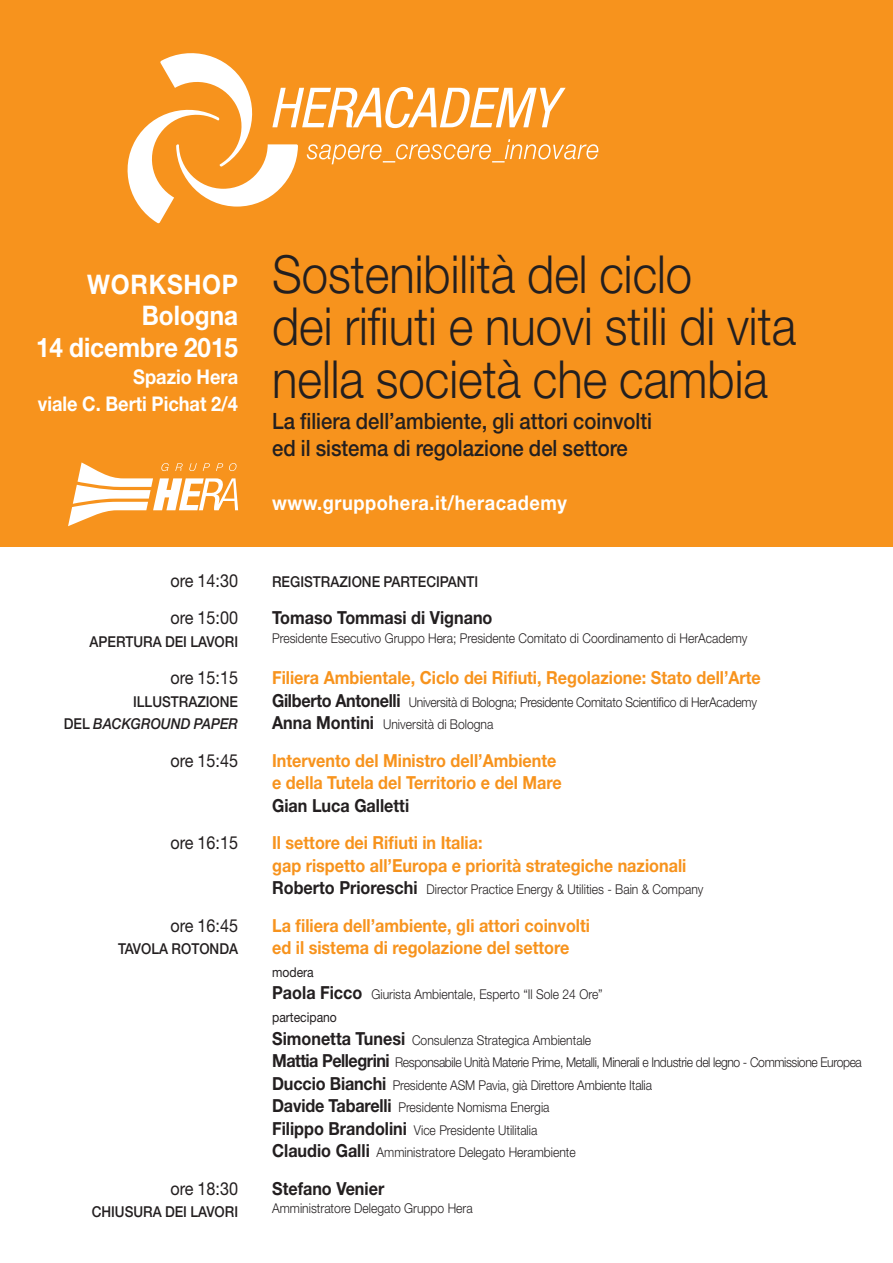
<style>
.page{position:relative;width:893px;height:1263px;background:#fff}
.page>*{position:absolute;margin:0;border:0;box-sizing:border-box;transform-origin:0 0}
.t1{font:300 52.5px/52.5px "Helvetica Neue LT Std";color:#231f20;scale:.9 1}
.t2{font:700 27px/31.5px "Helvetica Neue LT Std";color:#fff;text-align:right;scale:.9 1}
.t3{font:500 22.5px/27px "Helvetica Neue LT Std";color:#231f20;scale:.9 1}
.t4{font:700 20.25px/27px "Helvetica Neue LT Std";color:#fff;text-align:right;scale:.9 1}
.t5{font:700 20.25px "Helvetica Neue LT Std";letter-spacing:.03em;color:#fff;scale:.9 1}
.t6{font:700 18px/22.5px "Helvetica Neue LT Std";color:#f7931d;scale:.9 1}
.t7{font:18px/37.5px "Helvetica Neue LT Std";color:#231f20;scale:.9 1}
.t8{font:700 18px "Helvetica Neue LT Std";color:#231f20;scale:.9 1}
.t9{font:500 15px/22.5px "Helvetica Neue LT Std";color:#231f20;text-align:right;scale:.9 1}
.t10{font:300 13.5px/22.5px "Helvetica Neue LT Std";color:#231f20;scale:.9 1}
.t11{font:300 13.5px/22.5px "Helvetica Neue LT Std";letter-spacing:-.02em;color:#231f20;scale:.9 1}
.s1{font-style:italic}
.s2{font-weight:700;font-size:18px}
.s3{font-weight:400}
</style>
<div class="page">
<div style="left:0;top:0;width:893px;height:546px;background:#f7931d"></div>
<svg style="left:127px;top:53px;width:471px;height:170px"></svg>
<svg style="left:68px;top:462px;width:170px;height:64px"></svg>
<h2 class="t2" style="left:36px;top:268px;width:226px">workshop<br>Bologna<br>14 dicembre 2015</h2>
<h3 class="t4" style="left:38px;top:362px;width:224px">Spazio Hera<br>viale C. Berti Pichat 2/4</h3>
<h3 class="t7" style="left:170px;top:561px;width:77px">ore 14:30 ore 15:00</h3>
<p class="t9" style="left:90px;top:630px;width:166px">APERTURA DEI LAVORI</p>
<h3 class="t7" style="left:170px;top:659px;width:77px">ore 15:15</h3>
<p class="t9" style="left:64px;top:690px;width:195px">ILLUSTRAZIONE<br>DEL <span class="s1">BACKGROUND PAPER</span></p>
<h3 class="t7" style="left:170px;top:741px;width:77px">ore 15:45</h3>
<h3 class="t7" style="left:170px;top:824px;width:77px">ore 16:15</h3>
<h3 class="t7" style="left:170px;top:906px;width:77px">ore 16:45</h3>
<p class="t9" style="left:118px;top:938px;width:135px">TAVOLA ROTONDA</p>
<h3 class="t7" style="left:170px;top:1169px;width:77px">ore 18:30</h3>
<p class="t9" style="left:92px;top:1200px;width:164px">CHIUSURA DEI LAVORI</p>
<h1 class="t1" style="left:272px;top:247px;width:584px">Sostenibilità del ciclo<br>dei rifiuti e nuovi stili di vita nella società che cambia</h1>
<h3 class="t3" style="left:272px;top:407px;width:424px">LA FILIERA DELL’AMBIENTE, GLI ATTORI COINVOLTI<br>ED IL SISTEMA DI REGOLAZIONE DEL SETTORE</h3>
<h3 class="t5" style="left:272px;top:490px;width:329px">www.gruppohera.it/heracademy</h3>
<p class="t9" style="left:272px;top:570px;width:231px">REGISTRAZIONE PARTECIPANTI</p>
<h3 class="t8" style="left:272px;top:607px;width:246px">Tomaso Tommasi di Vignano</h3>
<p class="t10" style="left:272px;top:627px;width:530px">Presidente Esecutivo Gruppo Hera; Presidente Comitato di Coordinamento di HerAcademy</p>
<h3 class="t6" style="left:272px;top:666px;width:545px">Filiera Ambientale, Ciclo dei Rifiuti, Regolazione: Stato dell’Arte</h3>
<p class="t11" style="left:272px;top:691px;width:540px"><span class="s2">Gilberto Antonelli</span> Università di Bologna; Presidente Comitato Scientifico di HerAcademy<br><span class="s2">Anna Montini</span> Università di Bologna</p>
<h3 class="t6" style="left:272px;top:749px;width:323px">Intervento del Ministro dell’Ambiente e della Tutela del Territorio e del Mare</h3>
<h3 class="t8" style="left:272px;top:794px;width:154px">Gian Luca Galletti</h3>
<h3 class="t6" style="left:272px;top:831px;width:462px">Il settore dei Rifiuti in Italia:<br>gap rispetto all’Europa e priorità strategiche nazionali</h3>
<p class="t10" style="left:272px;top:878px;width:481px"><span class="s2">Roberto Prioreschi</span> Director Practice Energy &amp; Utilities - Bain &amp; Company</p>
<h3 class="t6" style="left:272px;top:914px;width:355px">La filiera dell’ambiente, gli attori coinvolti ed il sistema di regolazione del settore</h3>
<p class="t10" style="left:272px;top:961px;width:657px"><span class="s3">modera<br></span><span class="s2">Paola Ficco</span> Giurista Ambientale, Esperto “Il Sole 24 Ore”<br><span class="s3">partecipano<br></span><span class="s2">Simonetta Tunesi</span> Consulenza Strategica Ambientale<br><span class="s2">Mattia Pellegrini</span> Responsabile Unità Materie Prime, Metalli, Minerali e Industrie del legno - Commissione Europea <span class="s2">Duccio Bianchi</span> Presidente ASM Pavia, già Direttore Ambiente Italia<br><span class="s2">Davide Tabarelli</span> Presidente Nomisma Energia<br><span class="s2">Filippo Brandolini</span> Vice Presidente Utilitalia<br><span class="s2">Claudio Galli</span> Amministratore Delegato Herambiente</p>
<h3 class="t8" style="left:272px;top:1177px;width:126px">Stefano Venier</h3>
<p class="t10" style="left:272px;top:1197px;width:224px">Amministratore Delegato Gruppo Hera</p>
</div>
